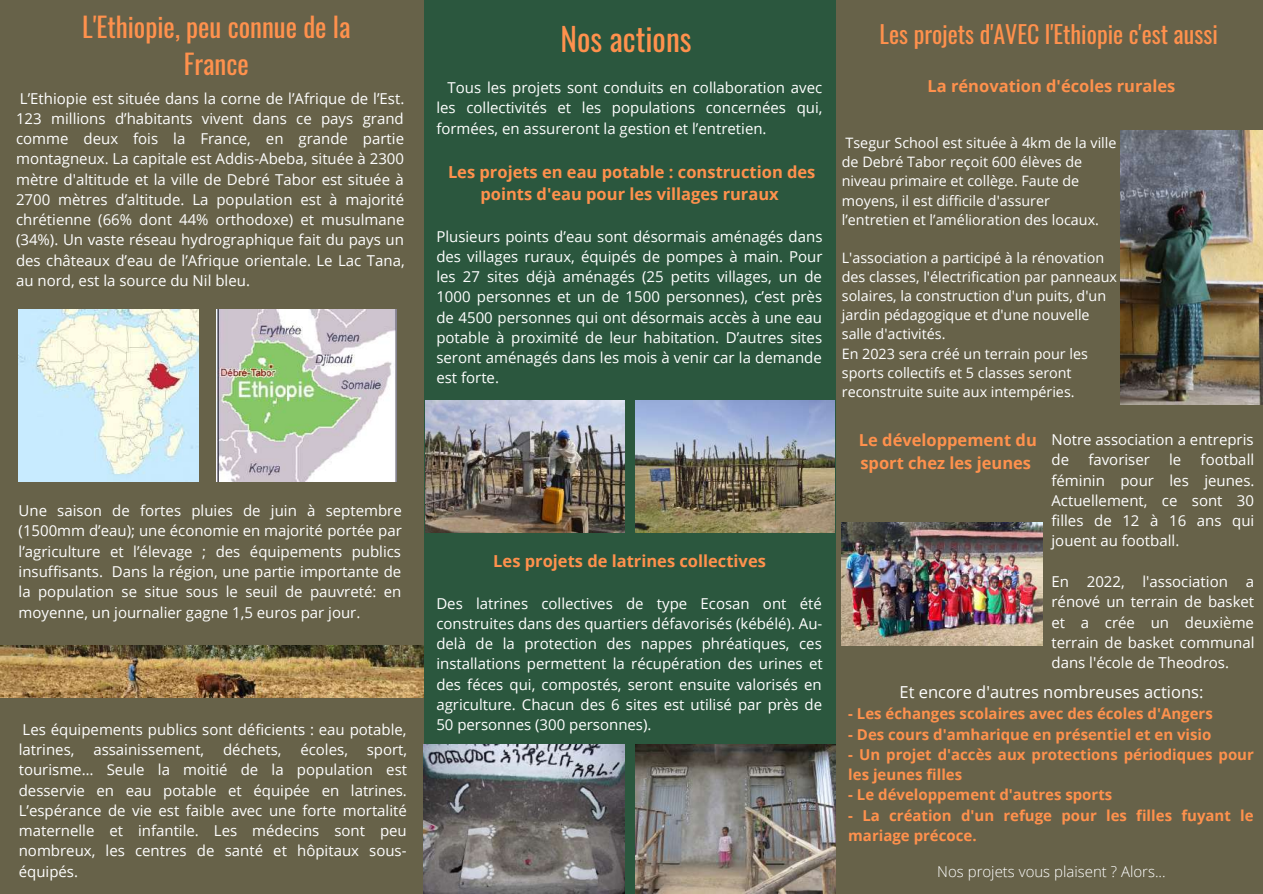
<style>
.page{position:relative;width:1263px;height:894px;background:#fff}
.page>*{position:absolute;margin:0;border:0;box-sizing:border-box;transform-origin:0 0}
.t1{font:31.5px "Oswald";color:#ff914d}
.t2{font:27px/37px "Oswald";color:#ff914d;text-align:center}
.t3{font:24px "Oswald";color:#ff914d}
.t4{font:700 16.5px/22.5px "Open Sans";color:#ff914d;text-align:center}
.t5{font:16.5px "Open Sans";color:#fff}
.t6{font:15px/20.2px "Open Sans";color:#fff;text-align:justify}
.t7{font:700 15px/20.2px "Open Sans";color:#ff914d}
.t8{font:300 15px "Open Sans";color:#fff}
.t9{font:14.4px/19px "Open Sans";color:#fff}
</style>
<div class="page">
<div style="left:0;top:0;width:1263px;height:893px;background:#676249"></div>
<div style="left:424px;top:0;width:411px;height:893px;background:#2b573e"></div>
<img style="left:216px;top:309px;width:180px;height:172px">
<img style="left:0;top:645px;width:424px;height:52px">
<img style="left:425px;top:400px;width:200px;height:132px">
<img style="left:636px;top:400px;width:199px;height:132px">
<img style="left:424px;top:744px;width:200px;height:149px">
<img style="left:635px;top:744px;width:200px;height:149px">
<img style="left:19px;top:309px;width:180px;height:172px">
<img style="left:1120px;top:131px;width:143px;height:273px">
<img style="left:841px;top:522px;width:202px;height:122px">
<h2 class="t2" style="left:82px;top:7px;width:270px">L'Ethiopie, peu connue de la<br>France</h2>
<p class="t6" style="left:16px;top:88px;width:390px">L’Ethiopie est située dans la corne de l’Afrique de l’Est.<br>123 millions d’habitants vivent dans ce pays grand comme deux fois la France, en grande partie montagneux. La capitale est Addis-Abeba, située à 2300 mètre d'altitude et la ville de Debré Tabor est située à 2700 mètres d’altitude. La population est à majorité chrétienne (66% dont 44% orthodoxe) et musulmane (34%). Un vaste réseau hydrographique fait du pays un des châteaux d’eau de l’Afrique orientale. Le Lac Tana, au nord, est la source du Nil bleu.</p>
<p class="t6" style="left:19px;top:500px;width:385px">Une saison de fortes pluies de juin à septembre (1500mm d’eau); une économie en majorité portée par l’agriculture et l’élevage ; des équipements publics insuffisants. Dans la région, une partie importante de la population se situe sous le seuil de pauvreté: en moyenne, un journalier gagne 1,5 euros par jour.</p>
<p class="t6" style="left:19px;top:718px;width:389px">Les équipements publics sont déficients : eau potable, latrines,</p>
<p class="t6" style="left:93px;top:738px;width:112px">assainissement,</p>
<p class="t6" style="left:223px;top:738px;width:60px">déchets,</p>
<p class="t6" style="left:300px;top:738px;width:49px">écoles,</p>
<p class="t6" style="left:19px;top:738px;width:390px;text-indent:348px">sport, tourisme… Seule la moitié de la population est desservie en eau potable et équipée en latrines.<br>L’espérance de vie est faible avec une forte mortalité maternelle et infantile. Les médecins sont peu nombreux, les centres de santé et hôpitaux sous&shy;équipés.</p>
<h1 class="t1" style="left:560px;top:15px;width:133px">Nos actions</h1>
<p class="t6" style="left:436px;top:77px;width:388px;text-indent:11px">Tous les projets sont conduits en collaboration avec les collectivités et les populations concernées qui, formées, en assureront la gestion et l’entretien.</p>
<p class="t4" style="left:448px;top:160px;width:369px">Les projets en eau potable : construction des points d'eau pour les villages ruraux</p>
<p class="t6" style="left:436px;top:226px;width:388px">Plusieurs points d’eau sont désormais aménagés dans des villages ruraux, équipés de pompes à main. Pour les 27 sites déjà aménagés (25 petits villages, un de 1000 personnes et un de 1500 personnes), c’est près de 4500 personnes qui ont désormais accès à une eau potable à proximité de leur habitation. D’autres sites seront aménagés dans les mois à venir car la demande est forte.</p>
<p class="t4" style="left:493px;top:549px;width:274px">Les projets de latrines collectives</p>
<p class="t6" style="left:436px;top:592px;width:388px">Des latrines collectives de type Ecosan ont été construites dans des quartiers défavorisés (kébélé). Au&shy;delà de la protection des nappes phréatiques, ces installations permettent la récupération des urines et des féces qui, compostés, seront ensuite valorisés en agriculture. Chacun des 6 sites est utilisé par près de 50 personnes (300 personnes).</p>
<h3 class="t3" style="left:880px;top:15px;width:340px">Les projets d'AVEC l'Ethiopie c'est aussi</h3>
<p class="t4" style="left:927px;top:75px;width:249px">La rénovation d'écoles rurales</p>
<p class="t9" style="left:842px;top:133px;width:276px">Tsegur School est située à 4km de la ville de Debré Tabor reçoit 600 élèves de niveau primaire et collège. Faute de moyens, il est difficile d'assurer l’entretien et l’amélioration des locaux.</p>
<p class="t9" style="left:842px;top:248px;width:277px">L'association a participé à la rénovation des classes, l'électrification par panneaux solaires, la construction d'un puits, d'un jardin pédagogique et d'une nouvelle salle d'activités.<br>En 2023 sera créé un terrain pour les sports collectifs et 5 classes seront reconstruite suite aux intempéries.</p>
<p class="t6" style="left:1051px;top:429px;width:204px">Notre association a entrepris de</p>
<p class="t4" style="left:859px;top:428px;width:179px;text-align:left">Le développement du sport chez les jeunes</p>
<p class="t6" style="left:1051px;top:449px;width:205px;text-indent:149px">football féminin pour les jeunes.<br>Actuellement, ce sont 30 filles de 12 à 16 ans qui jouent au football.</p>
<p class="t6" style="left:1051px;top:571px;width:205px">En 2022, l'association a rénové un terrain de basket et a crée un deuxième terrain de basket communal dans l'école de Theodros.</p>
<p class="t6" style="left:1088px;top:449px;width:63px">favoriser</p>
<p class="t6" style="left:1169px;top:449px;width:14px">le</p>
<p class="t5" style="left:899px;top:680px;width:305px">Et encore d'autres nombreuses actions:</p>
<p class="t7" style="left:848px;top:703px;width:366px">- Les échanges scolaires avec des écoles d'Angers</p>
<p class="t7" style="left:848px;top:723px;width:365px">- Des cours d'amharique en présentiel et en visio</p>
<p class="t7" style="left:848px;top:743px;width:407px">- Un projet d'accès aux protections périodiques pour les jeunes filles</p>
<p class="t7" style="left:848px;top:784px;width:266px">- Le développement d'autres sports</p>
<p class="t7" style="left:848px;top:804px;width:407px">- La création d'un refuge pour les filles fuyant le mariage précoce.</p>
<p class="t8" style="left:937px;top:860px;width:230px">Nos projets vous plaisent ? Alors...</p>
</div>
